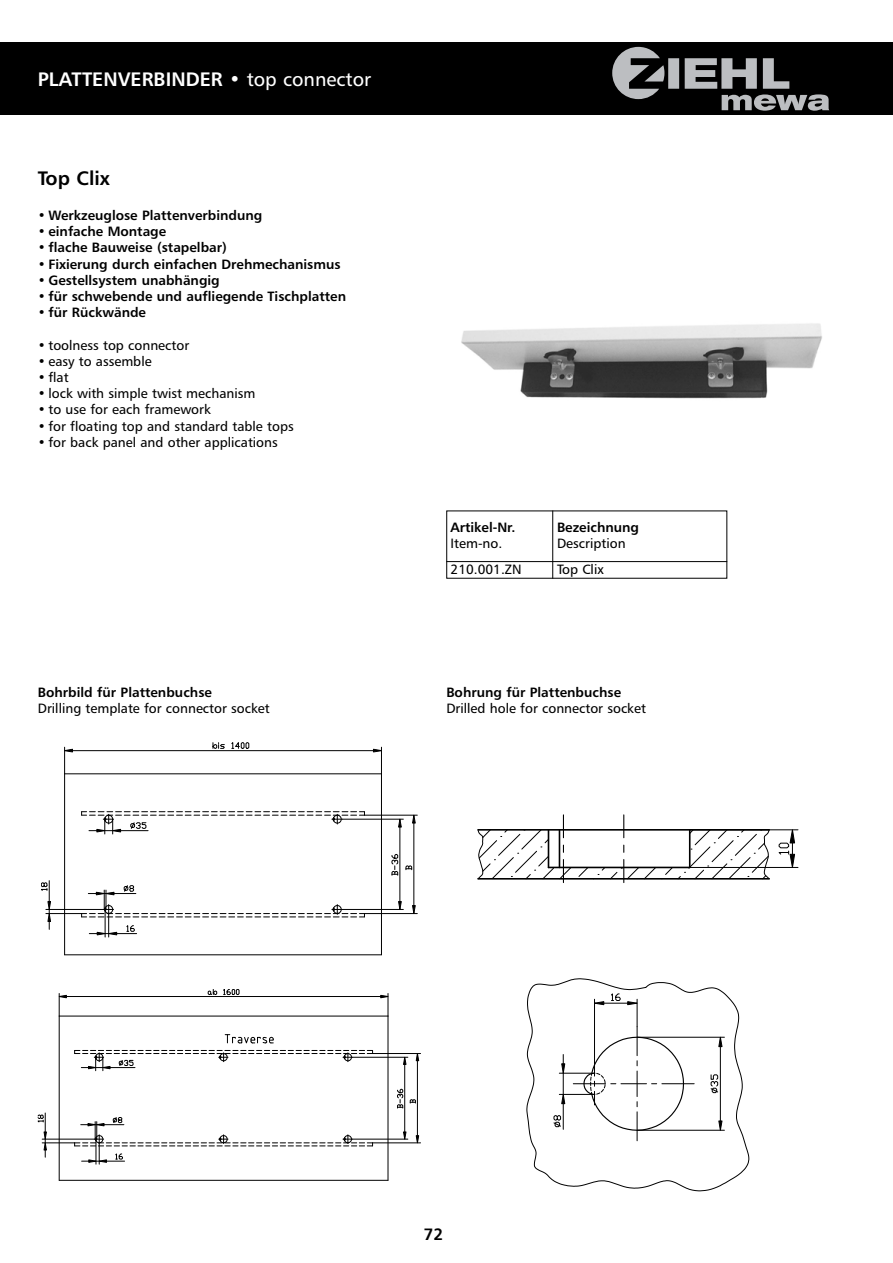
<style>
.page{position:relative;width:893px;height:1263px;background:#fff}
.page>*{position:absolute;margin:0;border:0;box-sizing:border-box;transform-origin:0 0}
.t1{font:19.5px "Humanist 777 BT Bold B";color:#fff}
.t2{font:19.5px "Humanist 777 BT Bold B";color:#000}
.t3{font:16.5px "Humanist 777 BT Bold B";color:#000}
.t4{font:13.5px "Humanist 777 BT Roman B";color:#000}
.t5{font:13.5px "Humanist 777 BT Bold B";color:#000}
.s1{font-family:"Humanist 777 BT Roman B"}
</style>
<div class="page">
<div style="left:0;top:43px;width:892px;height:72px;background:#000"></div>
<svg style="left:612px;top:47px;width:217px;height:64px"></svg>
<hr style="left:552px;top:510px;width:1px;height:68px;background:#000">
<hr style="left:446px;top:561px;width:281px;height:1px;background:#000">
<img style="left:461px;top:323px;width:361px;height:76px">
<hr style="left:65px;top:773px;width:316px;height:1px;background:#000">
<hr style="left:72px;top:750px;width:301px;height:1px;background:#000">
<svg style="left:64px;top:747px;width:9px;height:26px"></svg>
<svg style="left:373px;top:747px;width:9px;height:26px"></svg>
<svg style="left:212px;top:742px;width:13px;height:7px"></svg>
<svg style="left:231px;top:742px;width:18px;height:7px"></svg>
<hr style="left:65px;top:954px;width:316px;height:1px;background:#000">
<hr style="left:46px;top:913px;width:36px;height:1px;background:#000">
<hr style="left:46px;top:909px;width:57px;height:1px;background:#000">
<svg style="left:41px;top:880px;width:10px;height:49px"></svg>
<hr style="left:64px;top:773px;width:1px;height:181px;background:#000">
<hr style="left:364px;top:815px;width:53px;height:1px;background:#000">
<hr style="left:364px;top:913px;width:53px;height:1px;background:#000">
<hr style="left:413px;top:823px;width:1px;height:82px;background:#000">
<svg style="left:412px;top:814px;width:3px;height:9px"></svg>
<svg style="left:412px;top:905px;width:3px;height:9px"></svg>
<svg style="left:405px;top:865px;width:7px;height:5px"></svg>
<hr style="left:342px;top:819px;width:61px;height:1px;background:#000">
<hr style="left:342px;top:909px;width:61px;height:1px;background:#000">
<hr style="left:399px;top:827px;width:1px;height:74px;background:#000">
<svg style="left:398px;top:818px;width:3px;height:9px"></svg>
<svg style="left:398px;top:901px;width:3px;height:8px"></svg>
<svg style="left:391px;top:854px;width:7px;height:21px"></svg>
<hr style="left:381px;top:773px;width:1px;height:181px;background:#000">
<svg style="left:81px;top:885px;width:284px;height:52px"></svg>
<svg style="left:81px;top:811px;width:284px;height:23px"></svg>
<hr style="left:689px;top:829px;width:108px;height:1px;background:#000">
<hr style="left:689px;top:867px;width:108px;height:1px;background:#000">
<svg style="left:776px;top:829px;width:18px;height:38px"></svg>
<svg style="left:477px;top:815px;width:293px;height:67px"></svg>
<svg style="left:225px;top:1034px;width:49px;height:10px"></svg>
<hr style="left:59px;top:1015px;width:329px;height:1px;background:#000">
<hr style="left:66px;top:996px;width:314px;height:1px;background:#000">
<svg style="left:59px;top:993px;width:7px;height:23px"></svg>
<svg style="left:380px;top:993px;width:8px;height:23px"></svg>
<svg style="left:207px;top:989px;width:10px;height:6px"></svg>
<svg style="left:223px;top:989px;width:16px;height:6px"></svg>
<hr style="left:59px;top:1180px;width:329px;height:1px;background:#000">
<hr style="left:59px;top:1016px;width:1px;height:164px;background:#000">
<hr style="left:42px;top:1142px;width:33px;height:1px;background:#000">
<hr style="left:42px;top:1138px;width:52px;height:1px;background:#000">
<svg style="left:38px;top:1112px;width:8px;height:45px"></svg>
<hr style="left:372px;top:1053px;width:48px;height:1px;background:#000">
<hr style="left:372px;top:1142px;width:48px;height:1px;background:#000">
<hr style="left:417px;top:1060px;width:1px;height:75px;background:#000">
<svg style="left:416px;top:1054px;width:2px;height:6px"></svg>
<svg style="left:416px;top:1135px;width:2px;height:8px"></svg>
<svg style="left:409px;top:1099px;width:7px;height:4px"></svg>
<hr style="left:352px;top:1057px;width:56px;height:1px;background:#000">
<hr style="left:352px;top:1138px;width:56px;height:1px;background:#000">
<hr style="left:404px;top:1064px;width:1px;height:67px;background:#000">
<svg style="left:403px;top:1056px;width:3px;height:8px"></svg>
<svg style="left:403px;top:1131px;width:3px;height:8px"></svg>
<svg style="left:397px;top:1088px;width:6px;height:20px"></svg>
<hr style="left:387px;top:1016px;width:1px;height:164px;background:#000">
<svg style="left:74px;top:1117px;width:299px;height:47px"></svg>
<svg style="left:74px;top:1050px;width:299px;height:20px"></svg>
<svg style="left:526px;top:978px;width:223px;height:213px"></svg>
<hr style="left:559px;top:1072px;width:35px;height:1px;background:#000">
<hr style="left:559px;top:1094px;width:35px;height:1px;background:#000">
<svg style="left:553px;top:1054px;width:11px;height:75px"></svg>
<svg style="left:582px;top:992px;width:102px;height:148px"></svg>
<h1 class="t1" style="left:38px;top:72px;width:335px">PLATTENVERBINDER • <span class="s1">top connector</span></h1>
<h1 class="t2" style="left:38px;top:170px;width:73px">Top Clix</h1>
<p class="t5" style="left:38px;top:210px;width:226px">• Werkzeuglose Plattenverbindung</p>
<p class="t5" style="left:38px;top:226px;width:130px">• einfache Montage</p>
<p class="t5" style="left:38px;top:242px;width:190px">• flache Bauweise (stapelbar)</p>
<p class="t5" style="left:38px;top:258px;width:304px">• Fixierung durch einfachen Drehmechanismus</p>
<p class="t5" style="left:38px;top:275px;width:183px">• Gestellsystem unabhängig</p>
<p class="t5" style="left:38px;top:291px;width:310px">• für schwebende und aufliegende Tischplatten</p>
<p class="t5" style="left:38px;top:307px;width:110px">• für Rückwände</p>
<p class="t4" style="left:38px;top:339px;width:153px">• toolness top connector</p>
<p class="t4" style="left:38px;top:356px;width:115px">• easy to assemble</p>
<p class="t4" style="left:38px;top:372px;width:32px">• flat</p>
<p class="t4" style="left:38px;top:388px;width:219px">• lock with simple twist mechanism</p>
<p class="t4" style="left:38px;top:404px;width:174px">• to use for each framework</p>
<p class="t4" style="left:38px;top:420px;width:257px">• for floating top and standard table tops</p>
<p class="t4" style="left:38px;top:437px;width:241px">• for back panel and other applications</p>
<p class="t5" style="left:38px;top:687px;width:175px">Bohrbild für Plattenbuchse</p>
<p class="t4" style="left:38px;top:703px;width:233px">Drilling template for connector socket</p>
<p class="t5" style="left:450px;top:521px;width:66px">Artikel-Nr.</p>
<p class="t4" style="left:450px;top:537px;width:53px">Item-no.</p>
<p class="t5" style="left:557px;top:521px;width:84px">Bezeichnung</p>
<p class="t4" style="left:557px;top:537px;width:70px">Description</p>
<p class="t4" style="left:450px;top:563px;width:73px">210.001.ZN</p>
<p class="t4" style="left:557px;top:563px;width:48px">Top Clix</p>
<p class="t5" style="left:446px;top:687px;width:176px">Bohrung für Plattenbuchse</p>
<p class="t4" style="left:446px;top:703px;width:201px">Drilled hole for connector socket</p>
<p class="t3" style="left:423px;top:1227px;width:21px">72</p>
</div>
